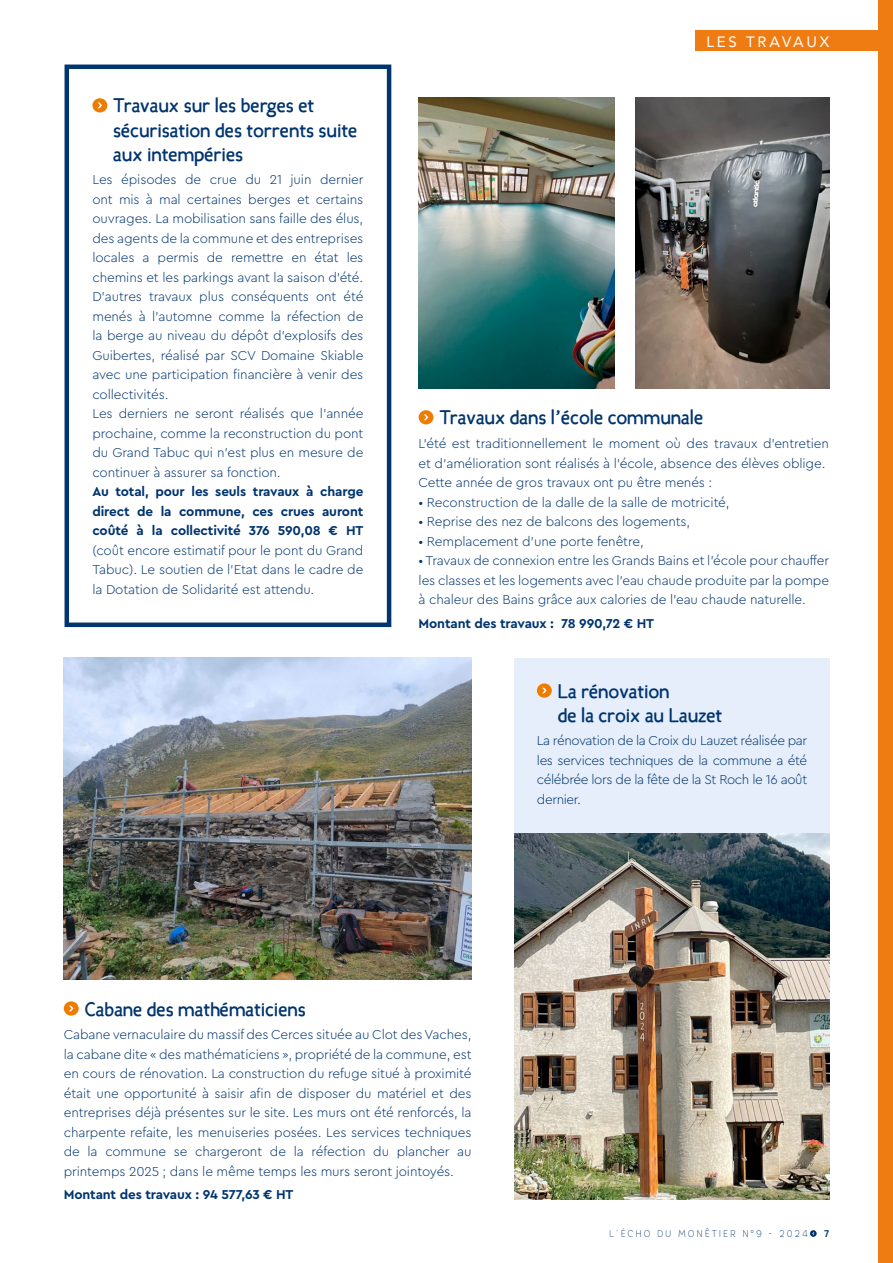
<style>
.page{position:relative;width:893px;height:1263px;background:#fff}
.page>*{position:absolute;margin:0;border:0;box-sizing:border-box;transform-origin:0 0}
.t1{font:700 19.5px/24px "Candela";color:#00346f}
.t2{font:15px "Avenir";letter-spacing:.18em;color:#fff}
.t3{font:300 13.5px/19.5px "Cera Pro";letter-spacing:-.01em;color:#00346f;text-align:justify}
.t4{font:700 13.5px/19.5px "Cera Pro";letter-spacing:-.01em;color:#00346f;text-align:justify}
.t5{font:700 13.5px "Cera Pro";letter-spacing:-.01em;color:#003570}
.t6{font:100 9.75px "Core Rhino 25";letter-spacing:.22em;color:#00346f;scale:.9 1}
.t7{font:700 9.75px "Core Rhino 65";color:#00346f;scale:.9 1}
</style>
<div class="page">
<svg style="left:810px;top:1230px;width:7px;height:7px"></svg>
<div style="left:514px;top:658px;width:316px;height:175px;background:#e5eefa"></div>
<div style="left:878px;top:0;width:15px;height:1263px;background:#ef7c13"></div>
<div style="left:696px;top:31px;width:197px;height:20px;background:#ef7c13"></div>
<div style="left:65px;top:65px;width:326px;height:562px;border:4px solid #003570"></div>
<div style="left:92px;top:98px;width:15px;height:14px;background:#ef7c00;border-radius:50%"></div>
<svg style="left:98px;top:102px;width:4px;height:6px"></svg>
<svg style="left:537px;top:683px;width:15px;height:15px"></svg>
<svg style="left:542px;top:688px;width:5px;height:5px"></svg>
<img style="left:64px;top:658px;width:408px;height:322px">
<img style="left:514px;top:833px;width:315px;height:366px">
<img style="left:419px;top:98px;width:195px;height:291px">
<img style="left:636px;top:98px;width:194px;height:291px">
<div style="left:419px;top:410px;width:14px;height:14px;background:#ef7c00;border-radius:50%"></div>
<svg style="left:424px;top:414px;width:4px;height:6px"></svg>
<div style="left:64px;top:1001px;width:15px;height:14px;background:#ef7c00;border-radius:50%"></div>
<svg style="left:69px;top:1005px;width:5px;height:6px"></svg>
<h1 class="t1" style="left:113px;top:94px;width:246px">Travaux sur les berges et sécurisation des torrents suite aux intempéries</h1>
<p class="t3" style="left:92px;top:169px;width:272px;text-align:left">Les épisodes de crue du 21 juin dernier ont mis à mal certaines berges et certains ouvrages. La mobilisation sans faille des élus, des agents de la commune et des entreprises locales a permis de remettre en état les chemins et les parkings avant la saison d’été.<br>D’autres travaux plus conséquents ont été menés à l’automne comme la réfection de la berge au niveau du dépôt d’explosifs des Guibertes, réalisé par SCV Domaine Skiable avec une participation financière à venir des collectivités.<br>Les derniers ne seront réalisés que l’année prochaine, comme la reconstruction du pont du Grand Tabuc qui n’est plus en mesure de continuer à assurer sa fonction.</p>
<p class="t4" style="left:92px;top:481px;width:272px">Au total, pour les seuls travaux à charge direct de la commune, ces crues auront coûté à la collectivité 376 590,08 € HT</p>
<p class="t3" style="left:92px;top:540px;width:272px">(coût encore estimatif pour le pont du Grand Tabuc). Le soutien de l’Etat dans le cadre de la Dotation de Solidarité est attendu.</p>
<p class="t2" style="left:707px;top:30px;width:124px">LES TRAVAUX</p>
<h1 class="t1" style="left:439px;top:406px;width:265px">Travaux dans l’école communale</h1>
<p class="t3" style="left:419px;top:433px;width:412px;text-align:left">L’été est traditionnellement le moment où des travaux d’entretien et d’amélioration sont réalisés à l’école, absence des élèves oblige.<br>Cette année de gros travaux ont pu être menés :</p>
<p class="t3" style="left:419px;top:492px;width:313px">• Reconstruction de la dalle de la salle de motricité,</p>
<p class="t3" style="left:419px;top:511px;width:273px">• Reprise des nez de balcons des logements,</p>
<p class="t3" style="left:419px;top:531px;width:227px">• Remplacement d’une porte fenêtre,</p>
<p class="t3" style="left:419px;top:550px;width:412px">• Travaux de connexion entre les Grands Bains et l’école pour chauffer les classes et les logements avec l’eau chaude produite par la pompe à chaleur des Bains grâce aux calories de l’eau chaude naturelle.</p>
<p class="t5" style="left:419px;top:614px;width:237px">Montant des travaux : 78 990,72 € HT</p>
<h1 class="t1" style="left:558px;top:679px;width:166px">La rénovation<br>de la croix au Lauzet</h1>
<p class="t3" style="left:537px;top:730px;width:272px">La rénovation de la Croix du Lauzet réalisée par les services techniques de la commune a été célébrée lors de la fête de la St Roch le 16 août dernier.</p>
<h1 class="t1" style="left:85px;top:997px;width:223px">Cabane des mathématiciens</h1>
<p class="t3" style="left:64px;top:1024px;width:409px">Cabane vernaculaire du massif des Cerces située au Clot des Vaches, la cabane dite « des mathématiciens », propriété de la commune, est en cours de rénovation. La construction du refuge situé à proximité était une opportunité à saisir afin de disposer du matériel et des entreprises déjà présentes sur le site. Les murs ont été renforcés, la charpente refaite, les menuiseries posées. Les services techniques de la commune se chargeront de la réfection du plancher au printemps 2025 ; dans le même temps les murs seront jointoyés.</p>
<p class="t5" style="left:64px;top:1186px;width:231px">Montant des travaux : 94 577,63 € HT</p>
<p class="t6" style="left:609px;top:1227px;width:222px">L’ÉCHO DU MONÊTIER N°9 - 2024</p>
<p class="t7" style="left:824px;top:1227px;width:8px">7</p>
</div>
